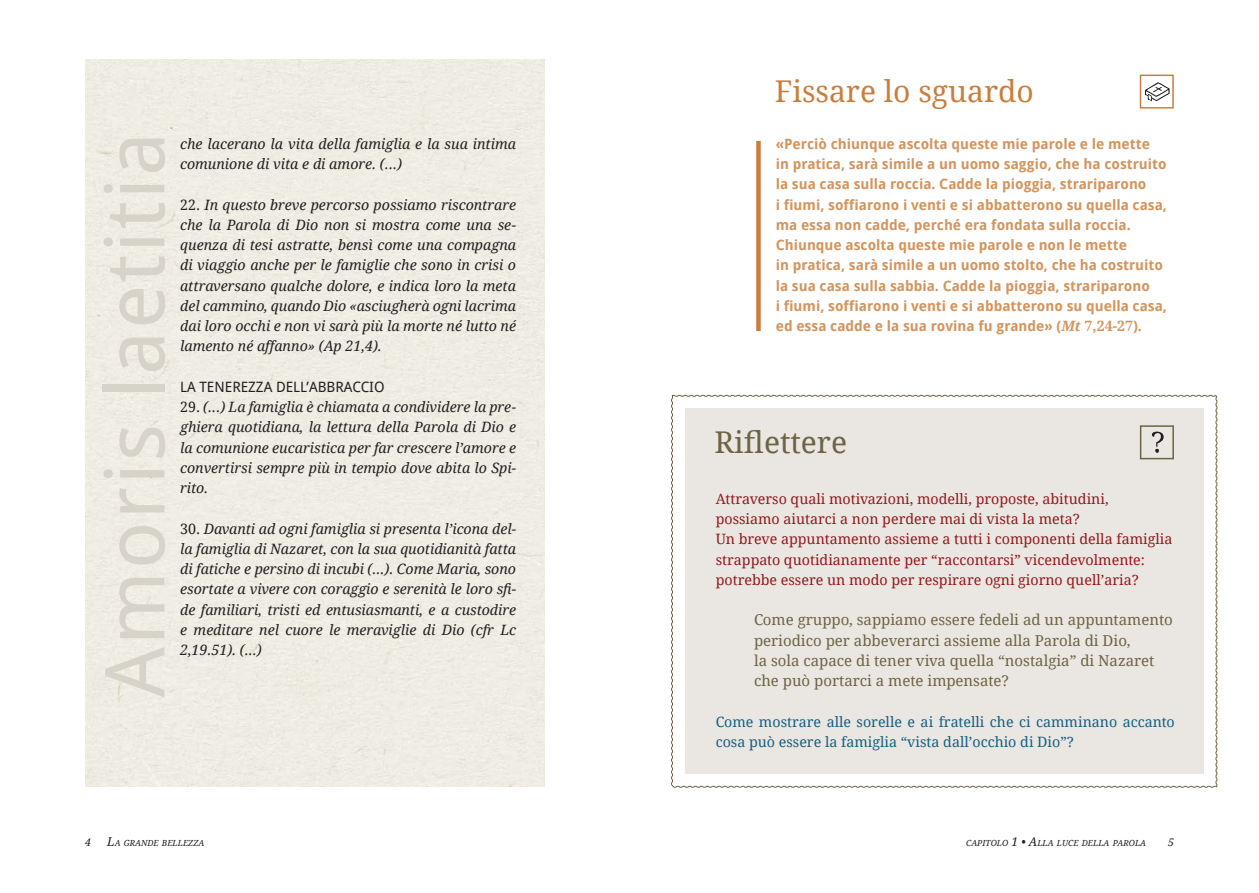
<style>
.page{position:relative;width:1259px;height:893px;background:#fff}
.page>*{position:absolute;margin:0;border:0;box-sizing:border-box;transform-origin:0 0}
.t1{font:82.5px "Droid Sans";letter-spacing:.025em;color:#d8d3c8}
.t2{font:30px "Droid Serif";color:#ca7e3d}
.t3{font:30px "Droid Serif";color:#6e6344}
.t4{font:15px/20.2px "Droid Serif";color:#6e6344}
.t5{font:italic 14.25px/20.2px "Droid Serif";color:#231f20;text-align:justify}
.t6{font:700 14.25px/20.2px "Droid Sans";color:#d4945d}
.t7{font:14.25px/20.2px "Droid Serif";color:#92191c}
.t8{font:14.25px/20.2px "Droid Serif";color:#155f83}
.t9{font:14.25px "Droid Sans";color:#231f20}
.t10{font:italic 10.5px "Droid Serif";color:#231f20}
.t11{font:italic 8.4px "Droid Serif";color:#231f20}
.s1{font-style:normal}
.s2{font-family:"Droid Serif";font-style:italic}
.s3{font-family:"Droid Serif"}
.s4{font-size:12px}
</style>
<div class="page">
<svg style="left:671px;top:394px;width:546px;height:394px"></svg>
<div style="left:685px;top:408px;width:518px;height:366px;background:#eae7e2"></div>
<svg style="left:756px;top:141px;width:4px;height:190px"></svg>
<svg style="left:1145px;top:82px;width:24px;height:19px"></svg>
<div style="left:1139px;top:75px;width:34px;height:34px;border:2px solid #ca7e3d"></div>
<svg style="left:1151px;top:431px;width:12px;height:22px"></svg>
<div style="left:1140px;top:425px;width:34px;height:34px;border:2px solid #6e6344"></div>
<p class="t1" style="left:83px;top:697px;width:567px;rotate:-90deg">Amoris laetitia</p>
<p class="t5" style="left:180px;top:134px;width:337px">che lacerano la vita della famiglia e la sua intima comunione di vita e di amore. (...)</p>
<p class="t5" style="left:180px;top:194px;width:337px"><span class="s1">22.</span> In questo breve percorso possiamo riscontrare che la Parola di Dio non si mostra come una se&shy;quenza di tesi astratte, bensì come una compagna di viaggio anche per le famiglie che sono in crisi o attraversano qualche dolore, e indica loro la meta del cammino, quando Dio «asciugherà ogni lacrima dai loro occhi e non vi sarà più la morte né lutto né lamento né affanno» (Ap 21,4).</p>
<p class="t9" style="left:180px;top:378px;width:206px">LA TENEREZZA DELL’ABBRACCIO</p>
<p class="t5" style="left:180px;top:397px;width:337px"><span class="s1">29.</span> (...) La famiglia è chiamata a condividere la pre&shy;ghiera quotidiana, la lettura della Parola di Dio e la comunione eucaristica per far crescere l’amore e convertirsi sempre più in tempio dove abita lo Spi&shy;rito.</p>
<p class="t5" style="left:180px;top:518px;width:337px"><span class="s1">30.</span> Davanti ad ogni famiglia si presenta l’icona del&shy;la famiglia di Nazaret, con la sua quotidianità fatta di fatiche e persino di incubi (...). Come Maria, sono esortate a vivere con coraggio e serenità le loro sfi&shy;de familiari, tristi ed entusiasmanti, e a custodire e meditare nel cuore le meraviglie di Dio (cfr Lc 2,19.51). (...)</p>
<p class="t2" style="left:774px;top:72px;width:261px">Fissare lo sguardo</p>
<p class="t6" style="left:775px;top:134px;width:393px">«Perciò chiunque ascolta queste mie parole e le mette<br>in pratica, sarà simile a un uomo saggio, che ha costruito la sua casa sulla roccia. Cadde la pioggia, strariparono<br>i fiumi, soffiarono i venti e si abbatterono su quella casa, ma essa non cadde, perché era fondata sulla roccia.<br>Chiunque ascolta queste mie parole e non le mette<br>in pratica, sarà simile a un uomo stolto, che ha costruito la sua casa sulla sabbia. Cadde la pioggia, strariparono<br>i fiumi, soffiarono i venti e si abbatterono su quella casa, ed essa cadde e la sua rovina fu grande» (<span class="s2">Mt</span> <span class="s3">7,24-27</span>).</p>
<p class="t3" style="left:714px;top:423px;width:134px">Riflettere</p>
<p class="t7" style="left:716px;top:489px;width:394px">Attraverso quali motivazioni, modelli, proposte, abitudini, possiamo aiutarci a non perdere mai di vista la meta?</p>
<p class="t7" style="left:716px;top:529px;width:458px">Un breve appuntamento assieme a tutti i componenti della famiglia strappato quotidianamente per “raccontarsi” vicendevolmente: potrebbe essere un modo per respirare ogni giorno quell’aria?</p>
<p class="t4" style="left:754px;top:610px;width:420px">Come gruppo, sappiamo essere fedeli ad un appuntamento periodico per abbeverarci assieme alla Parola di Dio,<br>la sola capace di tener viva quella “nostalgia” di Nazaret che può portarci a mete impensate?</p>
<p class="t8" style="left:716px;top:711px;width:460px">Come mostrare alle sorelle e ai fratelli che ci camminano accanto cosa può essere la famiglia “vista dall’occhio di Dio”?</p>
<p class="t10" style="left:85px;top:836px;width:7px">4</p>
<p class="t11" style="left:107px;top:838px;width:99px"><span class="s4">L</span>A GRANDE BELL EZZA</p>
<p class="t11" style="left:966px;top:838px;width:182px">CAPITOLO <span class="s4">1 • A</span>LLA LUCE DELLA PAROLA</p>
<p class="t10" style="left:1168px;top:836px;width:7px">5</p>
</div>
